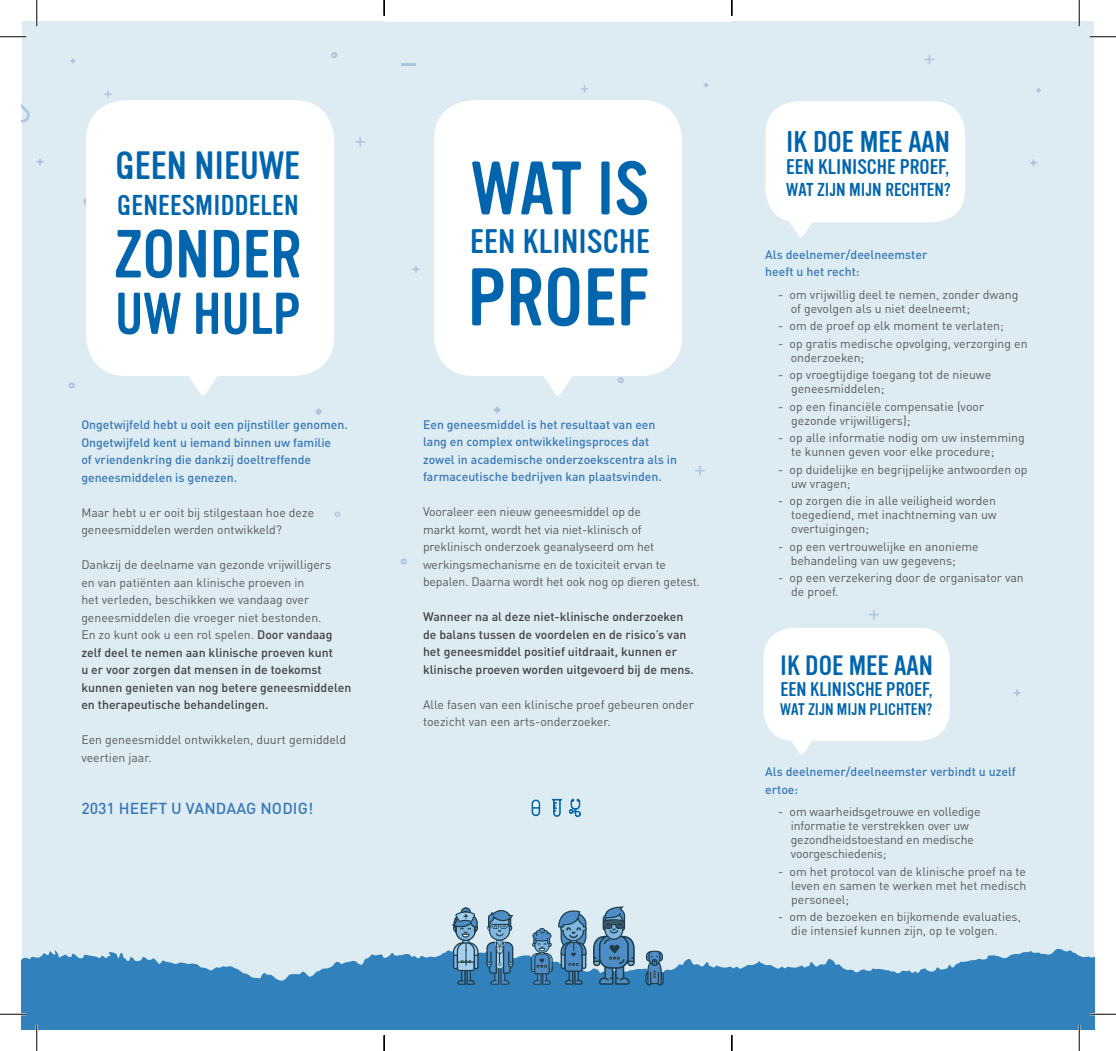
<style>
.page{position:relative;width:1116px;height:1051px;background:#fff}
.page>*{position:absolute;margin:0;border:0;box-sizing:border-box;transform-origin:0 0}
.t1{font:79.98px "Vinyl";color:#0065ad}
.t2{font:74.2px "Vinyl";color:#0065ad}
.t3{font:66.5px "Vinyl";color:#0065ad}
.t4{font:57.75px "Vinyl";color:#0065ad}
.t5{font:38.5px "Vinyl";color:#0065ad}
.t6{font:33.25px "Vinyl";letter-spacing:.01em;color:#0065ad}
.t7{font:29.22px "Vinyl";color:#0065ad}
.t8{font:28px "Vinyl";letter-spacing:.01em;color:#0065ad}
.t9{font:27.3px "Vinyl";color:#0065ad}
.t10{font:20.65px "Vinyl";color:#0065ad}
.t11{font:19.25px "Vinyl";color:#0065ad}
.t12{font:18.2px "Vinyl";color:#0065ad}
.t13{font:16.45px "Vinyl";color:#0065ad}
.Text{font:500 15.75px "DIN Pro";letter-spacing:.01em;color:#3878b8}
.Paragraph_Style_1{font:12.25px/14px "DIN Pro";color:#58585b}
.Text-2{font:12.25px/17.5px "DIN Pro";color:#58585b}
.Text-3{font:500 12.25px/17.5px "DIN Pro";color:#3878b8}
.Text-4{font:500 12.25px/17.5px "DIN Pro";color:#414143}
.Bullet_points{font:12.25px/14px "DIN Pro";letter-spacing:-.01em;color:#58585b}
.s1{font-weight:400;color:#58585b}
</style>
<div class="page">
<div style="left:731px;top:22px;width:362px;height:1007px;background:#ddecf3"></div>
<div style="left:379px;top:22px;width:352px;height:982px;background:#ddecf3"></div>
<div style="left:22px;top:22px;width:362px;height:1007px;background:#ddecf3"></div>
<svg style="left:104px;top:90px;width:8px;height:8px"></svg>
<svg style="left:70px;top:58px;width:6px;height:6px"></svg>
<svg style="left:36px;top:158px;width:8px;height:8px"></svg>
<svg style="left:1029px;top:159px;width:8px;height:8px"></svg>
<svg style="left:1013px;top:689px;width:7px;height:7px"></svg>
<svg style="left:412px;top:265px;width:8px;height:8px"></svg>
<svg style="left:355px;top:137px;width:10px;height:10px"></svg>
<svg style="left:924px;top:54px;width:10px;height:10px"></svg>
<svg style="left:695px;top:466px;width:10px;height:10px"></svg>
<svg style="left:868px;top:609px;width:10px;height:10px"></svg>
<svg style="left:331px;top:52px;width:6px;height:6px"></svg>
<svg style="left:68px;top:382px;width:7px;height:6px"></svg>
<svg style="left:334px;top:511px;width:6px;height:6px"></svg>
<svg style="left:84px;top:197px;width:2px;height:9px"></svg>
<svg style="left:22px;top:105px;width:8px;height:17px"></svg>
<svg style="left:580px;top:85px;width:8px;height:8px"></svg>
<svg style="left:703px;top:82px;width:5px;height:6px"></svg>
<svg style="left:1036px;top:88px;width:5px;height:5px"></svg>
<svg style="left:617px;top:377px;width:6px;height:6px"></svg>
<svg style="left:400px;top:558px;width:7px;height:7px"></svg>
<hr style="left:401px;top:63px;width:15px;height:3px;background:#afc4e1">
<svg style="left:544px;top:376px;width:28px;height:20px"></svg>
<div style="left:434px;top:100px;width:248px;height:276px;background:#fff;border-radius:40px"></div>
<svg style="left:189px;top:376px;width:29px;height:20px"></svg>
<div style="left:86px;top:100px;width:248px;height:276px;background:#fff;border-radius:40px"></div>
<svg style="left:786px;top:220px;width:27px;height:17px"></svg>
<div style="left:765px;top:101px;width:199px;height:121px;background:#fff;border-radius:32px"></div>
<svg style="left:792px;top:741px;width:20px;height:14px"></svg>
<div style="left:763px;top:628px;width:186px;height:113px;background:#fff;border-radius:30px"></div>
<svg style="left:551px;top:798px;width:12px;height:19px"></svg>
<svg style="left:531px;top:799px;width:10px;height:18px"></svg>
<svg style="left:569px;top:799px;width:12px;height:18px"></svg>
<svg style="left:315px;top:408px;width:7px;height:7px"></svg>
<svg style="left:493px;top:406px;width:8px;height:8px"></svg>
<hr style="left:0;top:36px;width:26px;height:2px;background:#fff">
<hr style="left:1089px;top:36px;width:26px;height:2px;background:#fff">
<hr style="left:36px;top:0;width:2px;height:26px;background:#fff">
<hr style="left:1077px;top:0;width:3px;height:26px;background:#fff">
<svg style="left:0;top:36px;width:26px;height:1px"></svg>
<svg style="left:1089px;top:36px;width:26px;height:1px"></svg>
<svg style="left:36px;top:0;width:1px;height:26px"></svg>
<svg style="left:1078px;top:0;width:1px;height:26px"></svg>
<svg style="left:383px;top:0;width:2px;height:16px"></svg>
<svg style="left:731px;top:0;width:1px;height:16px"></svg>
<svg style="left:0;top:906px;width:1115px;height:145px"></svg>
<p class="t5" style="left:116px;top:145px;width:186px">GEEN NIEUWE</p>
<p class="t8" style="left:117px;top:190px;width:183px">GENEESMIDDELEN</p>
<p class="t3" style="left:114px;top:218px;width:189px">ZONDER</p>
<p class="t4" style="left:115px;top:282px;width:187px">UW HULP</p>
<p class="Text-3" style="left:81px;top:414px;width:268px">Ongetwijfeld hebt u ooit een pijnstiller genomen.<br>Ongetwijfeld kent u iemand binnen uw familie<br>of vriendenkring die dankzij doeltreffende geneesmiddelen is genezen.</p>
<p class="Text-2" style="left:81px;top:502px;width:234px">Maar hebt u er ooit bij stilgestaan hoe deze geneesmiddelen werden ontwikkeld?</p>
<p class="Text-2" style="left:81px;top:555px;width:251px">Dankzij de deelname van gezonde vrijwilligers en van patiënten aan klinische proeven in<br>het verleden, beschikken we vandaag over geneesmiddelen die vroeger niet bestonden.</p>
<p class="Text-4" style="left:81px;top:624px;width:271px"><span class="s1">En zo kunt ook u een rol spelen.</span> Door vandaag zelf deel te nemen aan klinische proeven kunt<br>u er voor zorgen dat mensen in de toekomst kunnen genieten van nog betere geneesmiddelen en therapeutische behandelingen.</p>
<p class="Text-2" style="left:81px;top:730px;width:266px">Een geneesmiddel ontwikkelen, duurt gemiddeld veertien jaar.</p>
<p class="Text" style="left:81px;top:796px;width:233px">2031 HEEFT U VANDAAG NODIG!</p>
<p class="t2" style="left:471px;top:148px;width:179px">WAT IS</p>
<p class="t6" style="left:470px;top:223px;width:181px">EEN KLINISCHE</p>
<p class="t1" style="left:467px;top:254px;width:182px">PROEF</p>
<p class="Text-3" style="left:423px;top:414px;width:255px">Een geneesmiddel is het resultaat van een lang en complex ontwikkelingsproces dat zowel in academische onderzoekscentra als in farmaceutische bedrijven kan plaatsvinden.</p>
<p class="Text-2" style="left:423px;top:502px;width:278px">Vooraleer een nieuw geneesmiddel op de<br>markt komt, wordt het via niet-klinisch of preklinisch onderzoek geanalyseerd om het werkingsmechanisme en de toxiciteit ervan te bepalen. Daarna wordt het ook nog op dieren getest.</p>
<p class="Text-4" style="left:423px;top:607px;width:272px">Wanneer na al deze niet-klinische onderzoeken de balans tussen de voordelen en de risico’s van het geneesmiddel positief uitdraait, kunnen er klinische proeven worden uitgevoerd bij de mens.</p>
<p class="Text-2" style="left:423px;top:694px;width:272px">Alle fasen van een klinische proef gebeuren onder toezicht van een arts-onderzoeker.</p>
<p class="t7" style="left:786px;top:126px;width:165px">IK DOE MEE AAN</p>
<p class="t10" style="left:786px;top:156px;width:164px">EEN KLINISCHE PROEF,</p>
<p class="t12" style="left:786px;top:180px;width:166px">WAT ZIJN MIJN RECHTEN?</p>
<p class="Text-3" style="left:765px;top:244px;width:164px">Als deelnemer/deelneemster</p>
<p class="Text-3" style="left:765px;top:262px;width:96px">heeft u het recht:</p>
<p class="Paragraph_Style_1" style="left:790px;top:286px;width:229px;text-indent:-12px">- om vrijwillig deel te nemen, zonder dwang of gevolgen als u niet deelneemt;</p>
<p class="Paragraph_Style_1" style="left:778px;top:318px;width:227px">- om de proef op elk moment te verlaten;</p>
<p class="Paragraph_Style_1" style="left:790px;top:335px;width:238px;text-indent:-12px">- op gratis medische opvolging, verzorging en onderzoeken;</p>
<p class="Paragraph_Style_1" style="left:791px;top:367px;width:201px;text-indent:-13px">- op vroegtijdige toegang tot de nieuwe geneesmiddelen;</p>
<p class="Paragraph_Style_1" style="left:791px;top:398px;width:194px;text-indent:-13px">- op een financiële compensatie (voor gezonde vrijwilligers);</p>
<p class="Paragraph_Style_1" style="left:791px;top:429px;width:235px;text-indent:-13px">- op alle informatie nodig om uw instemming te kunnen geven voor elke procedure;</p>
<p class="Paragraph_Style_1" style="left:791px;top:461px;width:238px;text-indent:-13px">- op duidelijke en begrijpelijke antwoorden op uw vragen;</p>
<p class="Paragraph_Style_1" style="left:791px;top:492px;width:207px;text-align:justify;text-indent:-13px">- op zorgen die in alle veiligheid worden toegediend, met inachtneming van uw overtuigingen;</p>
<p class="Paragraph_Style_1" style="left:790px;top:538px;width:189px;text-indent:-12px">- op een vertrouwelijke en anonieme behandeling van uw gegevens;</p>
<p class="Paragraph_Style_1" style="left:791px;top:569px;width:234px;text-indent:-13px">- op een verzekering door de organisator van de proef.</p>
<p class="t9" style="left:780px;top:650px;width:154px">IK DOE MEE AAN</p>
<p class="t11" style="left:780px;top:678px;width:154px">EEN KLINISCHE PROEF,</p>
<p class="t13" style="left:780px;top:701px;width:154px">WAT ZIJN MIJN PLICHTEN?</p>
<p class="Text-3" style="left:765px;top:761px;width:252px">Als deelnemer/deelneemster verbindt u uzelf ertoe:</p>
<p class="Bullet_points" style="left:790px;top:803px;width:191px;text-indent:-12px">- om waarheidsgetrouwe en volledige informatie te verstrekken over uw gezondheidstoestand en medische voorgeschiedenis;</p>
<p class="Bullet_points" style="left:791px;top:863px;width:237px;text-align:justify;text-indent:-13px">- om het protocol van de klinische proef na te leven en samen te werken met het medisch personeel;</p>
<p class="Bullet_points" style="left:791px;top:908px;width:231px;text-indent:-13px">- om de bezoeken en bijkomende evaluaties, die intensief kunnen zijn, op te volgen.</p>
</div>
